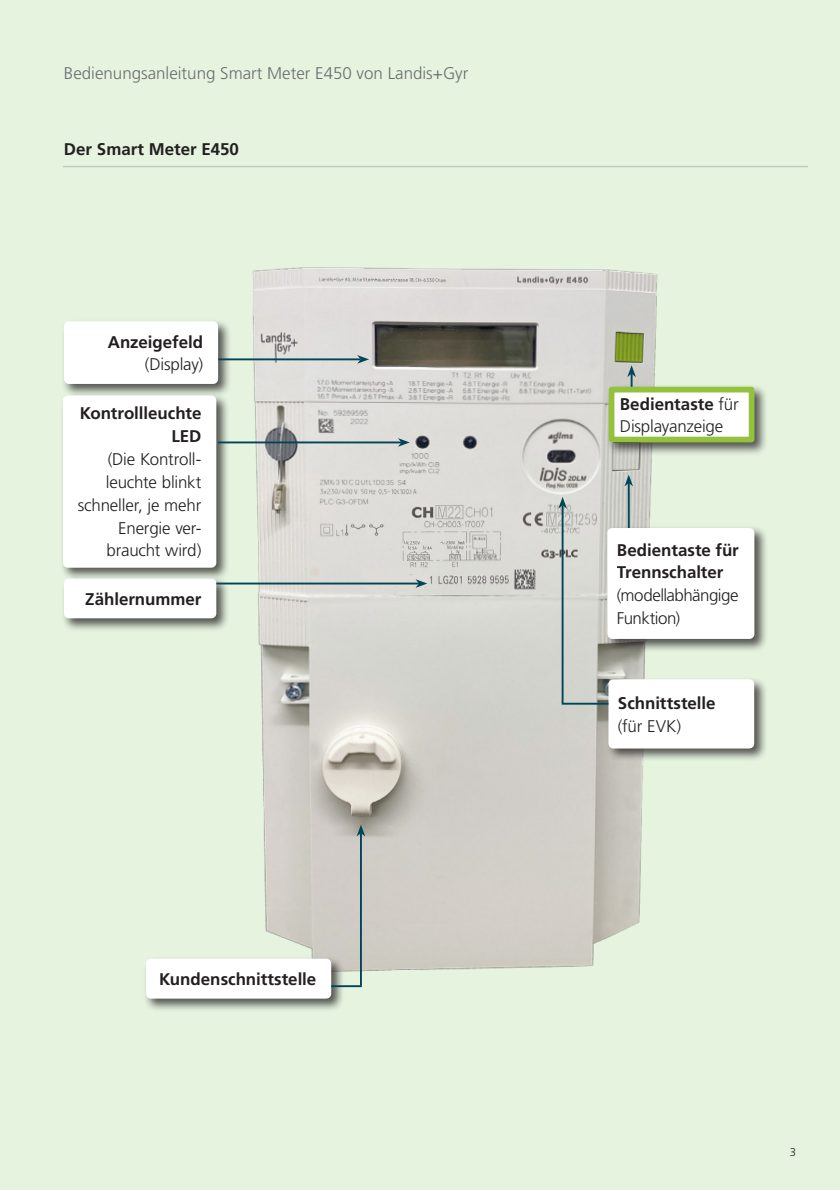
<style>
.page{position:relative;width:840px;height:1191px;background:#fff}
.page>*{position:absolute;margin:0;border:0;box-sizing:border-box;transform-origin:0 0}
.t1{font:700 17px/22.8px "Frutiger LT Std";color:#231f20}
.t2{font:300 17px/22.8px "Frutiger LT Std";letter-spacing:-.015em;color:#231f20}
.t3{font:300 17px "Frutiger LT Std";color:#6c6d70}
.t4{font:300 11.2px "Frutiger LT Std";color:#231f20}
.s1{font-weight:300}
</style>
<div class="page">
<div style="left:0;top:0;width:839px;height:1189px;background:#e5f3df"></div>
<img style="left:229px;top:267px;width:429px;height:705px">
<div style="left:61px;top:319px;width:170px;height:78px;background:#231f20;opacity:.75"></div>
<div style="left:69px;top:326px;width:144px;height:53px;background:#fff"></div>
<div style="left:64px;top:321px;width:154px;height:63px;border:10px solid #fff"></div>
<div style="left:605px;top:384px;width:162px;height:72px;background:#231f20;opacity:.75"></div>
<div style="left:611px;top:390px;width:140px;height:49px;background:#fff"></div>
<div style="left:608px;top:387px;width:146px;height:55px;border:6px solid #94c23d"></div>
<div style="left:604px;top:525px;width:163px;height:127px;background:#231f20;opacity:.75"></div>
<div style="left:611px;top:533px;width:138px;height:101px;background:#fff"></div>
<div style="left:607px;top:528px;width:147px;height:111px;border:10px solid #fff"></div>
<div style="left:61px;top:576px;width:169px;height:56px;background:#231f20;opacity:.75"></div>
<div style="left:69px;top:583px;width:142px;height:30px;background:#fff"></div>
<div style="left:64px;top:578px;width:152px;height:40px;border:10px solid #fff"></div>
<div style="left:605px;top:676px;width:162px;height:85px;background:#231f20;opacity:.75"></div>
<div style="left:613px;top:684px;width:136px;height:59px;background:#fff"></div>
<div style="left:608px;top:679px;width:145px;height:69px;border:10px solid #fff"></div>
<div style="left:143px;top:956px;width:201px;height:56px;background:#231f20;opacity:.75"></div>
<div style="left:151px;top:963px;width:175px;height:31px;background:#fff"></div>
<div style="left:146px;top:958px;width:185px;height:40px;border:10px solid #fff"></div>
<div style="left:60px;top:393px;width:169px;height:188px;background:#231f20;opacity:.75"></div>
<div style="left:68px;top:400px;width:143px;height:163px;background:#fff"></div>
<div style="left:63px;top:395px;width:153px;height:172px;border:10px solid #fff"></div>
<hr style="left:218px;top:358px;width:142px;height:2px;background:#004659">
<svg style="left:357px;top:355px;width:12px;height:9px"></svg>
<hr style="left:218px;top:441px;width:183px;height:2px;background:#004659">
<svg style="left:397px;top:438px;width:12px;height:9px"></svg>
<svg style="left:627px;top:365px;width:8px;height:22px"></svg>
<hr style="left:627px;top:483px;width:2px;height:45px;background:#004659">
<svg style="left:624px;top:474px;width:8px;height:12px"></svg>
<hr style="left:216px;top:582px;width:202px;height:2px;background:#004659">
<svg style="left:415px;top:579px;width:12px;height:9px"></svg>
<hr style="left:561px;top:505px;width:2px;height:198px;background:#004659">
<svg style="left:558px;top:497px;width:8px;height:12px"></svg>
<hr style="left:360px;top:833px;width:1px;height:152px;background:#004659">
<svg style="left:356px;top:824px;width:9px;height:12px"></svg>
<hr style="left:331px;top:985px;width:30px;height:2px;background:#004659">
<hr style="left:561px;top:702px;width:47px;height:2px;background:#004659">
<hr style="left:63px;top:166px;width:744px;height:1px;background:#231f20">
<hr style="left:0;top:0;width:1px;height:1189px;background:#7bc35c">
<p class="t3" style="left:64px;top:64px;width:405px">Bedienungsanleitung Smart Meter E450 von Landis+Gyr</p>
<p class="t1" style="left:64px;top:137px;width:176px">Der Smart Meter E450</p>
<p class="t1" style="left:108px;top:330px;width:97px">Anzeigefeld</p>
<p class="t2" style="left:145px;top:353px;width:60px">(Display)</p>
<p class="t1" style="left:80px;top:402px;width:123px;text-align:right">Kontrollleuchte<br>LED</p>
<p class="t2" style="left:78px;top:448px;width:125px;text-align:right">(Die Kontroll&shy;leuchte blinkt schneller, je mehr<br>Energie ver&shy;braucht wird)</p>
<p class="t1" style="left:85px;top:587px;width:118px">Zählernummer</p>
<p class="t1" style="left:159px;top:967px;width:158px">Kundenschnittstelle</p>
<p class="t1" style="left:619px;top:392px;width:120px">Bedientaste <span class="s1">für</span></p>
<p class="t2" style="left:619px;top:415px;width:105px">Displayanzeige</p>
<p class="t1" style="left:616px;top:538px;width:123px">Bedientaste für<br>Trennschalter</p>
<p class="t2" style="left:616px;top:584px;width:123px">(modellabhängige<br>Funktion)</p>
<p class="t1" style="left:617px;top:691px;width:99px">Schnittstelle</p>
<p class="t2" style="left:617px;top:714px;width:65px">(für EVK)</p>
<p class="t4" style="left:789px;top:1146px;width:8px">3</p>
</div>
